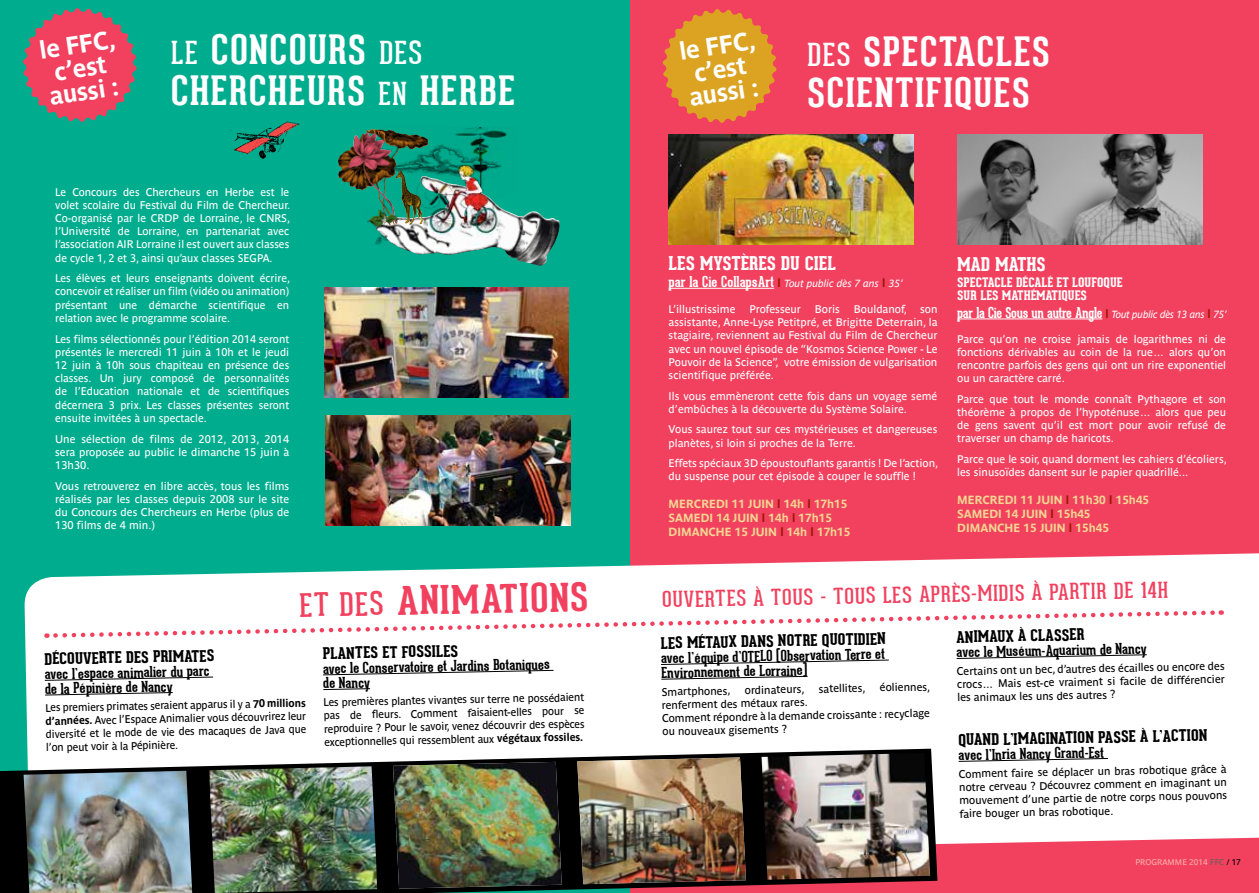
<style>
.page{position:relative;width:1259px;height:893px;background:#fff}
.page>*{position:absolute;margin:0;border:0;box-sizing:border-box;transform-origin:0 0}
.t1{font:700 39.45px/41.1px "Geared Slab";letter-spacing:.04em;color:#fff;scale:1.04 1}
.t2{font:700 38.55px "Geared Slab";color:#f1415f;scale:1.09 1}
.t3{font:700 24.9px/23.5px "Parisine";color:#fff;text-align:center}
.t4{font:21.6px "Geared Slab";color:#f1415f;scale:1.04 1}
.t5{font:800 18.6px "Geared Slab";letter-spacing:-.01em;color:#fff}
.t6{font:800 15.75px "Geared Slab";color:#000}
.t7{font:700 14.7px/14.9px "Geared Slab";color:#000}
.t8{font:700 14.7px "Geared Slab";letter-spacing:-.015em;color:#fff;scale:.96 1}
.t9{font:800 12.9px/13.2px "Geared Slab";color:#fff}
.t10{font:700 11.7px/14.1px "Parisine";color:#f4d591}
.t11{font:11.1px/13.2px "Parisine";color:#000}
.t12{font:10.95px/13.2px "Parisine";color:#fff;text-align:justify}
.t13{font:italic 10.35px "Parisine";color:#fff}
.t14{font:8.25px "Parisine";color:#fbaaa8}
.s1{font-weight:400;font-size:30.9px}
.s2{font-weight:400;font-size:31.65px}
.s3{font-weight:700}
.s4{font-family:"Geared Slab";font-weight:700;font-style:normal;font-size:14.7px}
.s5{font-weight:700;font-style:normal;font-size:11.7px;color:#9c1800}
.s6{color:#9c1800}
.s7{font-family:"Parisine";font-size:11.7px;color:#9c1800}
.s8{font-family:"Parisine";font-weight:400;font-style:italic;font-size:10.35px}
.s9{color:#66605c}
.s10{color:#000}
</style>
<div class="page">
<div style="left:629px;top:0;width:630px;height:893px;background:#f1415f"></div>
<div style="left:0;top:0;width:629px;height:893px;background:#00ac8e"></div>
<svg style="left:24px;top:553px;width:1235px;height:291px;background:#f0f5f4"></svg>
<img style="left:324px;top:288px;width:245px;height:110px">
<img style="left:325px;top:416px;width:245px;height:109px">
<img style="left:399px;top:211px;width:161px;height:55px">
<img style="left:375px;top:233px;width:24px;height:14px">
<svg style="left:338px;top:129px;width:44px;height:67px"></svg>
<img style="left:367px;top:196px;width:15px;height:37px">
<img style="left:382px;top:127px;width:135px;height:119px">
<img style="left:230px;top:122px;width:69px;height:37px">
<img style="left:668px;top:135px;width:245px;height:110px">
<hr style="left:668px;top:288px;width:106px;height:1px;background:#fff">
<img style="left:957px;top:135px;width:245px;height:110px">
<hr style="left:957px;top:319px;width:145px;height:1px;background:#fff">
<svg style="left:23px;top:8px;width:114px;height:114px"></svg>
<svg style="left:662px;top:9px;width:115px;height:114px"></svg>
<svg style="left:956px;top:654px;width:191px;height:5px"></svg>
<svg style="left:958px;top:758px;width:150px;height:4px"></svg>
<svg style="left:44px;top:676px;width:170px;height:5px"></svg>
<svg style="left:44px;top:692px;width:129px;height:4px"></svg>
<svg style="left:322px;top:670px;width:232px;height:6px"></svg>
<svg style="left:322px;top:688px;width:49px;height:2px"></svg>
<svg style="left:0;top:749px;width:937px;height:144px;background:#6d6465"></svg>
<img style="left:24px;top:771px;width:168px;height:122px">
<img style="left:393px;top:762px;width:169px;height:127px">
<img style="left:209px;top:766px;width:168px;height:127px">
<img style="left:761px;top:753px;width:169px;height:127px">
<img style="left:577px;top:757px;width:169px;height:127px">
<svg style="left:660px;top:659px;width:229px;height:6px"></svg>
<svg style="left:660px;top:676px;width:148px;height:4px"></svg>
<svg style="left:46px;top:608px;width:1175px;height:32px;background:#fef4f6"></svg>
<h3 class="t3" style="left:38px;top:38px;width:78px;rotate:-8deg">LE FFC,<br>C’EST<br>AUSSI :</h3>
<h3 class="t3" style="left:678px;top:39px;width:78px;rotate:-8deg">LE FFC,<br>C’EST<br>AUSSI :</h3>
<h1 class="t1" style="left:171px;top:29px;width:241px"><span class="s1">LE</span> CONCOURS <span class="s1">DES<br></span>CHERCHE</h1>
<h1 class="t1" style="left:307px;top:70px;width:128px">URS <span class="s1">EN</span> HERBE</h1>
<h1 class="t1" style="left:807px;top:31px;width:197px"><span class="s1">DES</span> SPECTACLES<br>SCIENTIFIQUES</h1>
<p class="t12" style="left:55px;top:185px;width:236px">Le Concours des Chercheurs en Herbe est le volet scolaire du Festival du Film de Chercheur.<br>Co-organisé par le CRDP de Lorraine, le CNRS, l’Université de Lorraine, en partenariat avec l’association AIR Lorraine il est ouvert aux classes de cycle 1, 2 et 3, ainsi qu’aux classes SEGPA</p>
<p class="t12" style="left:55px;top:247px;width:236px;line-height:20.5px;text-indent:214px">.<br>Les élèves et leurs enseignants doivent écrire,</p>
<p class="t12" style="left:55px;top:285px;width:235px">concevoir et réaliser un film (vidéo ou animation) présentant une démarche scientifique en relation avec le programme scolaire.</p>
<p class="t12" style="left:55px;top:332px;width:235px">Les films sélectionnés pour l’édition 2014 seront présentés le mercredi 11 juin à 10h et le jeudi 12 juin à 10h sous chapiteau en présence des classes. Un jury composé de personnalités de l’Education nationale et de scientifiques décernera 3 prix. Les classes présentes seront ensuite invitées à un spectacle.</p>
<p class="t12" style="left:55px;top:432px;width:235px">Une sélection de films de 2012, 2013, 2014 sera proposée au public le dimanche 15 juin à 13h30.</p>
<p class="t12" style="left:55px;top:479px;width:236px">Vous retrouverez en libre accès, tous les films réalisés par les classes depuis 2008 sur le site du Concours des Chercheurs en Herbe (plus de 130 films de 4 min.)</p>
<h2 class="t2" style="left:299px;top:578px;width:167px;rotate:-1deg"><span class="s2">ET DES</span> ANIMAT</h2>
<h2 class="t2" style="left:519px;top:574px;width:63px;rotate:-1deg">IONS</h2>
<h3 class="t6" style="left:44px;top:650px;width:172px;rotate:-1deg">DÉCOUVERTE DES PRIMATES</h3>
<h3 class="t7" style="left:45px;top:666px;width:166px;rotate:-1deg">AVEC L’ESPACE ANIMALIER DU PARC<br>DE LA PÉPINIÈRE DE NANCY</h3>
<p class="t11" style="left:45px;top:701px;width:265px;rotate:-1deg">Les premiers primates seraient apparus il y a <span class="s3">70 MILLIONS D’ANNÉES.</span> Avec l’Espace Animaliervous découvrirez leur diversité et le mode de vie des macaques de Java que l’on peut voirà la Pépinière.</p>
<h3 class="t6" style="left:322px;top:644px;width:137px;rotate:-1deg">PLANTES ET FOSSILES</h3>
<h3 class="t7" style="left:323px;top:661px;width:228px;rotate:-1deg">AVEC LE CONSERVATOIRE ET JARDINS BOTANIQUES<br>DE NANCY</h3>
<p class="t11" style="left:323px;top:695px;width:262px;text-align:justify;rotate:-1deg">Les premières plantes vivantes surterre ne possédaient pas de fleurs. Comment faisaient-elles pour se reproduire ? Pourle savoir, venez découvrirdes espèces exceptionnelles qui ressemblent aux <span class="s3">VÉGÉTAUX FOSSILES.</span></p>
<h3 class="t5" style="left:668px;top:252px;width:169px">LES MYSTÈRES DU CIEL</h3>
<p class="t13" style="left:668px;top:278px;width:236px"><span class="s4">PAR LA CIE COLLAPSART</span> <span class="s5">L</span> Tout public dès 7 ans <span class="s5">L</span> 35’</p>
<p class="t12" style="left:668px;top:302px;width:270px;text-indent:185px">Bouldanof, son assistante, Anne-Lyse Petitpré, et Brigitte Deterrain, la stagiaire, reviennent au Festival du Film de Chercheur avec un nouvel épisode de “Kosmos Science Power - Le Pouvoir de la Science”, votre émission de vulgarisation scientifique préférée.</p>
<p class="t12" style="left:668px;top:389px;width:270px">Ils vous emmèneront cette fois dans un voyage semé d’embûches à la découverte du Système Solaire.</p>
<p class="t12" style="left:668px;top:423px;width:270px">Vous saurez tout sur ces mystérieuses et dangereuses planètes, si loin si proches de la Terre.</p>
<p class="t12" style="left:668px;top:457px;width:271px">Effets spéciaux 3D époustouflants garantis ! De l’action, du suspense pour cet épisode à couper le souffle !</p>
<p class="t10" style="left:668px;top:496px;width:183px">MERCREDI 11 JUIN <span class="s6">L</span> 14H <span class="s6">L</span> 17H15<br>SAMEDI 14 JUIN <span class="s6">L</span> 14H <span class="s6">L</span> 17H15<br>DIMANCHE 15 JUIN <span class="s6">L</span> 14H <span class="s6">L</span> 17H15</p>
<p class="t12" style="left:668px;top:302px;width:68px">L’illustrissime</p>
<p class="t12" style="left:749px;top:302px;width:53px">Professeur</p>
<p class="t12" style="left:815px;top:302px;width:27px">Boris</p>
<h3 class="t5" style="left:957px;top:253px;width:90px">MAD MATHS</h3>
<p class="t9" style="left:957px;top:276px;width:167px">SPECTACLE DÉCALÉ ET LOUFOQUE<br>SUR LES MATHÉMATIQUES</p>
<h3 class="t8" style="left:957px;top:303px;width:282px">PAR LA CIE SOUS UN AUTRE ANGLE <span class="s7">L</span> <span class="s8">Tout public dès 13 ans</span> <span class="s7">L</span> <span class="s8">75’</span></h3>
<p class="t12" style="left:957px;top:332px;width:270px">Parce qu’on ne croise jamais de logarithmes ni de fonctions dérivables au coin de la rue… alors qu’on rencontre parfois des gens qui ont un rire exponentiel ou un caractère carré.</p>
<p class="t12" style="left:957px;top:392px;width:270px">Parce que tout le monde connaît Pythagore et son théorème à propos de l’hypoténuse… alors que peu de gens savent qu’il est mort pour avoir refusé de traverser un champ de haricots.</p>
<p class="t12" style="left:957px;top:453px;width:271px">Parce que le soir, quand dorment les cahiers d’écoliers, les sinusoïdes dansent sur le papier quadrillé...</p>
<p class="t10" style="left:957px;top:492px;width:193px">MERCREDI 11 JUIN <span class="s6">L</span> 11H30 <span class="s6">L</span> 15H45<br>SAMEDI 14 JUIN <span class="s6">L</span> 15H45<br>DIMANCHE 15 JUIN <span class="s6">L</span> 15H45</p>
<h3 class="t4" style="left:662px;top:586px;width:488px;rotate:-1deg">OUVERTES À TOUS - TOUS LES APRÈS-MIDIS À PARTIR DE 14H</h3>
<h3 class="t6" style="left:660px;top:634px;width:227px;rotate:-1deg">LES MÉTAUX DANS NOTRE QUOTIDIEN</h3>
<h3 class="t7" style="left:661px;top:650px;width:226px;rotate:-1deg">AVEC L’ÉQUIPE D’OTELO (OBSERVATION TERRE ET<br>ENVIRONNEMENT DE LORRAINE)</h3>
<p class="t11" style="left:661px;top:685px;width:70px;rotate:-1deg">Smartphones,</p>
<p class="t11" style="left:744px;top:683px;width:61px;rotate:-1deg">ordinateurs,</p>
<p class="t11" style="left:818px;top:682px;width:48px;rotate:-1deg">satellites,</p>
<p class="t11" style="left:879px;top:681px;width:52px;rotate:-1deg">éoliennes,</p>
<p class="t11" style="left:662px;top:698px;width:270px;rotate:-1deg">renferment des métaux rares.<br>Comment répondre à la demande croissante : recyclage ou nouveaux gisements ?</p>
<h3 class="t6" style="left:956px;top:628px;width:130px;rotate:-1deg">ANIMAUX À CLASSER</h3>
<h3 class="t7" style="left:956px;top:644px;width:192px;rotate:-1deg">AVEC LE MUSÉUM-AQUARIUM DE NANCY</h3>
<p class="t11" style="left:956px;top:664px;width:272px;rotate:-1deg">Certains ont un bec, d’autres des écailles ou encore des crocs… Mais est-ce vraiment si facile de différencier les animaux les uns des autres ?</p>
<h3 class="t6" style="left:958px;top:730px;width:251px;rotate:-1deg">QUAND L’IMAGINATION PASSE À L’ACTION</h3>
<h3 class="t7" style="left:958px;top:747px;width:147px;rotate:-1deg">AVEC L’INRIA NANCY GRAND-EST</h3>
<p class="t11" style="left:958px;top:767px;width:269px;text-align:justify;rotate:-1deg">Comment faire se déplacer un bras robotique grâce à notre cerveau ? Découvrez comment en imaginant un mouvement d’une partie de notre corps nous pouvons faire bougerun bras robotique.</p>
<p class="t14" style="left:1135px;top:858px;width:107px">programme 2014 <span class="s9">FFC</span> <span class="s10">/ 17</span></p>
</div>
